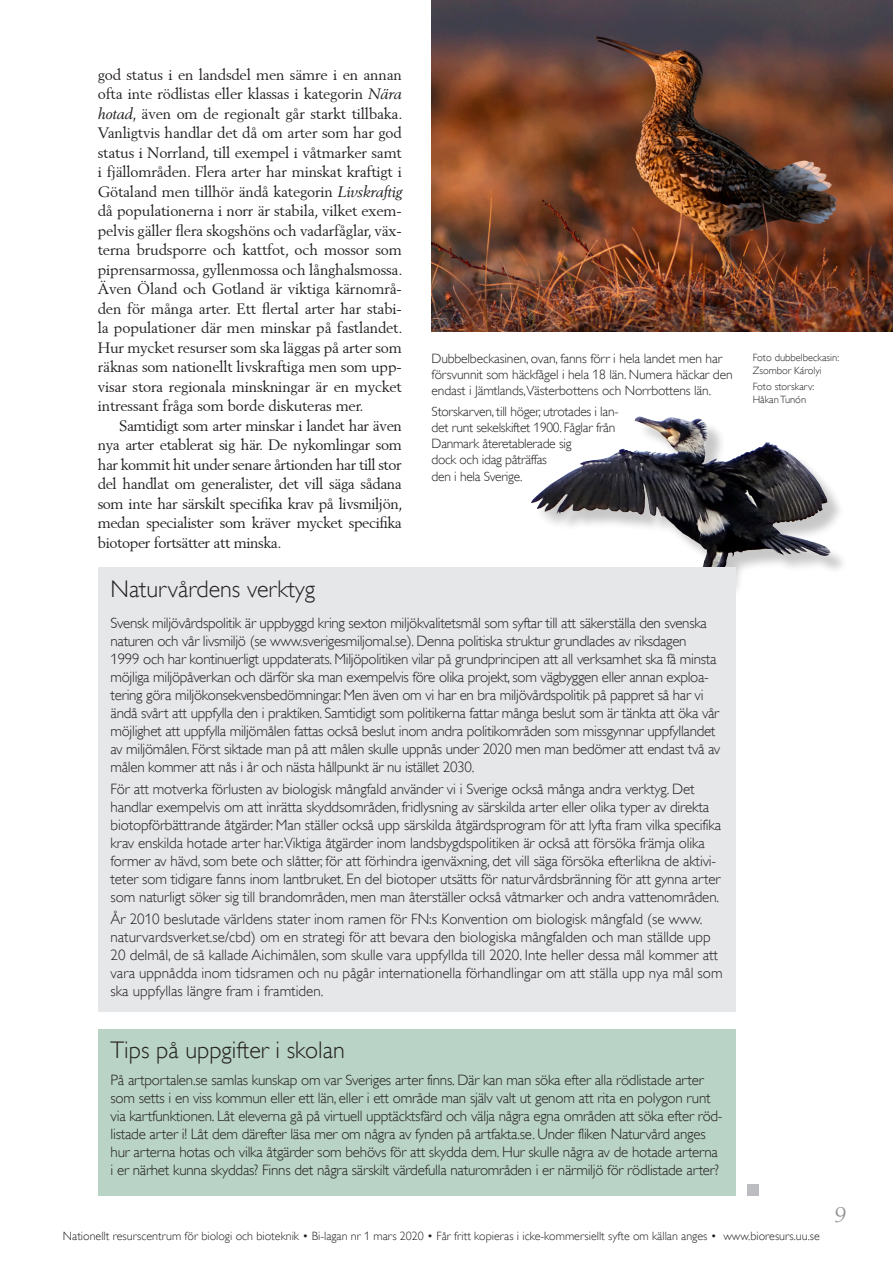
<style>
.page{position:relative;width:893px;height:1263px;background:#fff}
.page>*{position:absolute;margin:0;border:0;box-sizing:border-box;transform-origin:0 0}
.Mellanrubrik{font:300 24px "Gill Alt One";color:#231f20}
.t1{font:italic 21px "Berling";color:#939598}
.Faktatext{font:300 15px/18px "Gill Alt One";letter-spacing:-.015em;color:#231f20}
.Bröd_m_indrag{font:15px/19.5px "Berling";letter-spacing:-.025em;color:#231f20;text-align:justify}
.Bildtext{font:300 13.5px/16.2px "Gill Alt One";letter-spacing:-.01em;color:#231f20}
.t2{font:300 12px "Gill Alt One";color:#231f20}
.Foto{font:300 10.5px/12.6px "Gill Alt One";color:#231f20}
.s1{font-style:italic}
</style>
<div class="page">
<div style="left:534px;top:419px;width:315px;height:183px;background:#231f20;opacity:.25"></div>
<img style="left:531px;top:417px;width:231px;height:167px">
<div style="left:98px;top:568px;width:638px;height:444px;background:#e6e7e9"></div>
<div style="left:98px;top:1029px;width:638px;height:166px;background:#b9d3c6"></div>
<div style="left:748px;top:1184px;width:11px;height:11px;background:#bcbdc0"></div>
<img style="left:432px;top:0;width:461px;height:332px">
<p class="Bröd_m_indrag" style="left:98px;top:65px;width:306px">god status i en landsdel men sämre i en annan ofta inte rödlistas eller klassas i kategorin <span class="s1">Nära hotad</span>, även om de regionalt går starkt tillbaka.<br>Vanligtvis handlar det då om arter som har god status i Norrland, till exempel i våtmarker samt i fjällområden. Flera arter har minskat kraftigt i Götaland men tillhör ändå kategorin <span class="s1">Livskraftig </span>då populationerna i norr är stabila, vilket exem&shy;pelvis gäller flera skogshöns och vadarfåglar, väx&shy;terna brudsporre och kattfot, och mossor som piprensarmossa, gyllenmossa och långhalsmossa.<br>Även Öland och Gotland är viktiga kärnområ&shy;den för många arter. Ett flertal arter har stabi&shy;la populationer där men minskar på fastlandet.<br>Hur mycket resurser som ska läggas på arter som räknas som nationellt livskraftiga men som upp&shy;visar stora regionala minskningar är en mycket intressant fråga som borde diskuteras mer.</p>
<p class="Bröd_m_indrag" style="left:98px;top:416px;width:306px;text-indent:21px">Samtidigt som arter minskar i landet har även nya arter etablerat sig här. De nykomlingar som har kommit hit under senare årtionden har till stor del handlat om generalister, det vill säga sådana som inte har särskilt specifika krav på livsmiljön, medan specialister som kräver mycket specifika biotoper fortsätter att minska.</p>
<p class="Bildtext" style="left:432px;top:350px;width:303px">Dubbelbeckasinen, ovan, fanns förr i hela landet men har försvunnit som häckfågel i hela 18 län. Numera häckar den endast i Jämtlands,Västerbottens och Norrbottens län.</p>
<p class="Bildtext" style="left:432px;top:403px;width:188px">Storskarven, till höger, utrotades i lan&shy;det runt sekelskiftet 1900. Fåglar från<br>Danmark återetablerade sig<br>dock och idag påträffas<br>den i hela Sverige.</p>
<p class="Mellanrubrik" style="left:111px;top:575px;width:206px">Naturvårdens verktyg</p>
<p class="Faktatext" style="left:111px;top:614px;width:611px">Svensk miljövårdspolitik är uppbyggd kring sexton miljökvalitetsmål som syftar till att säkerställa den svenska naturen och vår livsmiljö (se www.sverigesmiljomal.se). Denna politiska struktur grundlades av riksdagen<br>1999 och har kontinuerligt uppdaterats. Miljöpolitiken vilar på grundprincipen att all verksamhet ska få minsta möjliga miljöpåverkan och därför ska man exempelvis före olika projekt, som vägbyggen eller annan exploa&shy;tering göra miljökonsekvensbedömningar. Men även om vi har en bra miljövårdspolitik på pappret så har vi ändå svårt att uppfylla den i praktiken. Samtidigt som politikerna fattar många beslut som är tänkta att öka vår möjlighet att uppfylla miljömålen fattas också beslut inom andra politikområden som missgynnar uppfyllandet av miljömålen. Först siktade man på att målen skulle uppnås under 2020 men man bedömer att endast två av målen kommer att nås i år och nästa hållpunkt är nu istället 2030.</p>
<p class="Faktatext" style="left:111px;top:780px;width:612px">För att motverka förlusten av biologisk mångfald använder vi i Sverige också många andra verktyg. Det handlar exempelvis om att inrätta skyddsområden, fridlysning av särskilda arter eller olika typer av direkta biotopförbättrande åtgärder. Man ställer också upp särskilda åtgärdsprogram för att lyfta fram vilka specifika krav enskilda hotade arter har.Viktiga åtgärder inom landsbygdspolitiken är också att försöka främja olika former av hävd, som bete och slåtter, för att förhindra igenväxning, det vill säga försöka efterlikna de aktivi&shy;teter som tidigare fanns inom lantbruket. En del biotoper utsätts för naturvårdsbränning för att gynna arter som naturligt söker sig till brandområden, men man återställer också våtmarker och andra vattenområden.</p>
<p class="Faktatext" style="left:111px;top:910px;width:614px">År 2010 beslutade världens stater inom ramen för FN:s Konvention om biologisk mångfald (se www. naturvardsverket.se/cbd) om en strategi för att bevara den biologiska mångfalden och man ställde upp 20 delmål, de så kallade Aichimålen, som skulle vara uppfyllda till 2020. Inte heller dessa mål kommer att vara uppnådda inom tidsramen och nu pågår internationella förhandlingar om att ställa upp nya mål som ska uppfyllas längre fram i framtiden.</p>
<p class="Mellanrubrik" style="left:111px;top:1036px;width:236px">Tips på uppgifter i skolan</p>
<p class="Faktatext" style="left:111px;top:1071px;width:613px">På artportalen.se samlas kunskap om var Sveriges arter finns. Där kan man söka efter alla rödlistade arter som setts i en viss kommun eller ett län, eller i ett område man själv valt ut genom att rita en polygon runt via kartfunktionen. Låt eleverna gå på virtuell upptäcktsfärd och välja några egna områden att söka efter röd&shy;listade arter i! Låt dem därefter läsa mer om några av fynden på artfakta.se. Under fliken Naturvård anges hur arterna hotas och vilka åtgärder som behövs för att skydda dem. Hur skulle några av de hotade arterna i er närhet kunna skyddas? Finns det några särskilt värdefulla naturområden i er närmiljö för rödlistade arter?</p>
<p class="Foto" style="left:753px;top:351px;width:88px">Foto dubbelbeckasin:<br>Zsombor Károlyi</p>
<p class="Foto" style="left:753px;top:380px;width:63px">Foto storskarv:</p>
<p class="Foto" style="left:753px;top:393px;width:55px">Håkan Tunón</p>
<h2 class="t1" style="left:834px;top:1202px;width:13px">9</h2>
<p class="t2" style="left:63px;top:1229px;width:758px">Nationellt resurscentrum för biologi och bioteknik • Bi-lagan nr 1 mars 2020 • Får fritt kopieras i icke-kommersiellt syfte om källan anges • www.bioresurs.uu.se</p>
</div>
